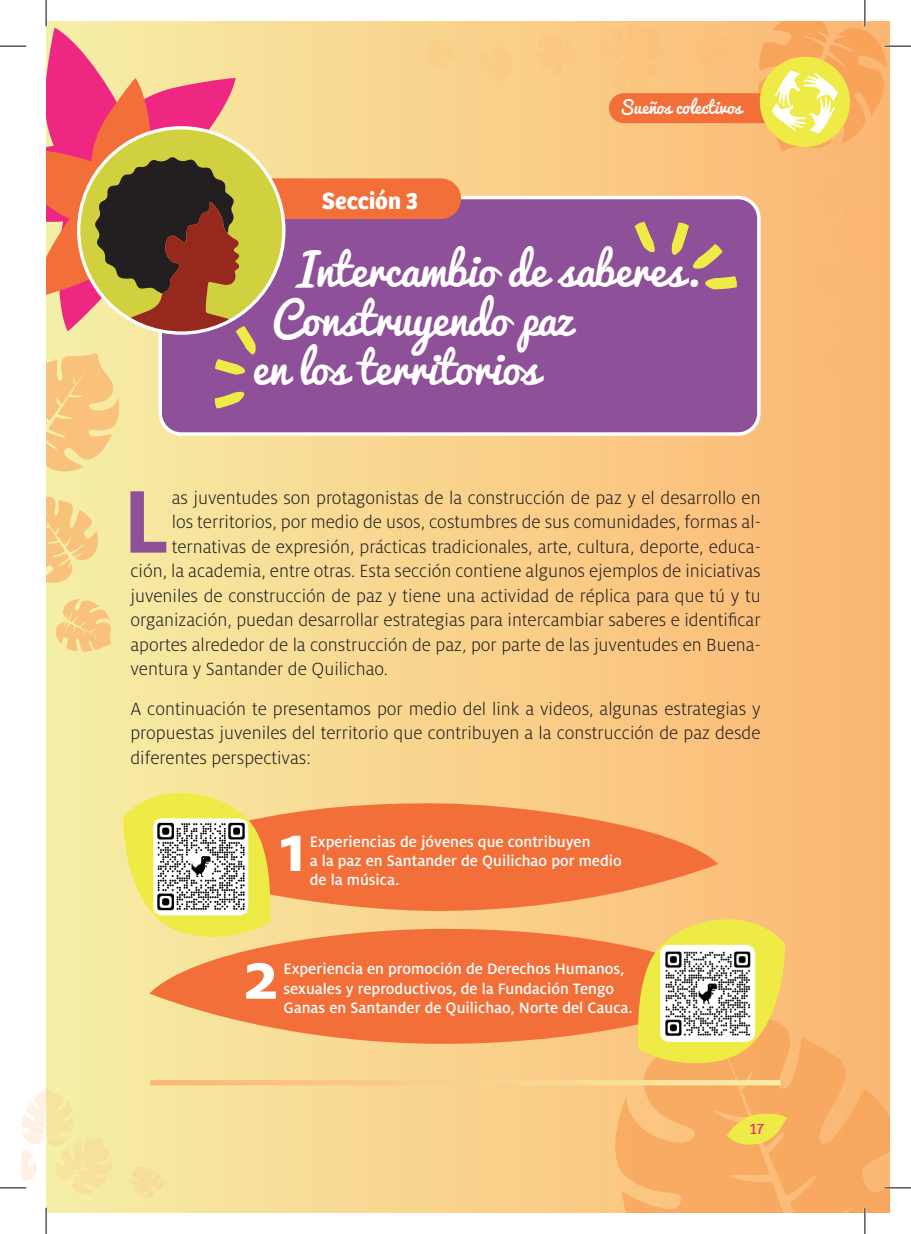
<style>
.page{position:relative;width:911px;height:1234px;background:#fff}
.page>*{position:absolute;margin:0;border:0;box-sizing:border-box;transform-origin:0 0}
.t1{font:700 98.17px "Milo OT";color:#8e5098}
.t2{font:700 71.75px "Milo OT";color:#fff}
.t3{font:43.75px "Pacifico";letter-spacing:-.01em;color:#fff}
.t4{font:700 23.97px "Bree";color:#fff}
.t5{font:300 19.6px/24.5px "Milo OT";color:#231f20;text-align:justify}
.t6{font:17.5px "Pacifico";color:#fff}
.t7{font:500 16.62px/19.2px "Milo OT";color:#fff}
.t8{font:15.75px "Bree";color:#ee2882}
</style>
<div class="page">
<div style="left:46px;top:21px;width:843px;height:1191px;background:linear-gradient(to right,#f6efa7,#fcb672)"></div>
<div style="left:160px;top:197px;width:599px;height:237px;background:#8e5098;border-radius:21px"></div>
<div style="left:158px;top:196px;width:602px;height:240px;border:4px solid #fff;border-radius:21px"></div>
<div style="left:253px;top:178px;width:188px;height:41px;background:#f26f39"></div>
<div style="left:79px;top:128px;width:205px;height:205px;background:#d1d13f;border-radius:50%"></div>
<svg style="left:46px;top:494px;width:54px;height:94px;background:#f7d68f"></svg>
<svg style="left:54px;top:598px;width:59px;height:55px;background:#f7d38c"></svg>
<svg style="left:601px;top:997px;width:288px;height:215px;background:#f8b16a"></svg>
<svg style="left:271px;top:802px;width:447px;height:109px;background:#f3834a"></svg>
<svg style="left:123px;top:778px;width:148px;height:167px;background:#f2e36b"></svg>
<div style="left:153px;top:818px;width:95px;height:97px;background:#fff;border-radius:9px"></div>
<img style="left:157px;top:822px;width:88px;height:89px">
<svg style="left:149px;top:927px;width:488px;height:117px;background:#f3894e"></svg>
<svg style="left:637px;top:904px;width:148px;height:167px;background:#f4d05c"></svg>
<div style="left:660px;top:944px;width:95px;height:97px;background:#fff;border-radius:9px"></div>
<img style="left:665px;top:949px;width:89px;height:89px">
<svg style="left:671px;top:222px;width:51px;height:47px"></svg>
<svg style="left:705px;top:276px;width:32px;height:13px"></svg>
<svg style="left:634px;top:222px;width:21px;height:30px"></svg>
<svg style="left:130px;top:1165px;width:34px;height:34px"></svg>
<div style="left:596px;top:23px;width:69px;height:70px;background:#fac57f"></div>
<div style="left:534px;top:33px;width:42px;height:43px;background:#fac984"></div>
<div style="left:805px;top:175px;width:84px;height:127px;background:#fbb875"></div>
<svg style="left:478px;top:44px;width:35px;height:38px"></svg>
<svg style="left:697px;top:29px;width:33px;height:36px"></svg>
<svg style="left:426px;top:39px;width:30px;height:31px"></svg>
<div style="left:827px;top:310px;width:38px;height:81px;background:#fab875"></div>
<svg style="left:727px;top:1112px;width:60px;height:36px;background:#f3d154"></svg>
<div style="left:624px;top:93px;width:170px;height:30px;background:#f26f39"></div>
<svg style="left:150px;top:1079px;width:630px;height:6px;background:#f8d18b"></svg>
<hr style="left:884px;top:1186px;width:27px;height:2px;background:#fff">
<hr style="left:864px;top:1207px;width:2px;height:26px;background:#fff">
<svg style="left:0;top:46px;width:26px;height:1px"></svg>
<svg style="left:0;top:1087px;width:113px;height:110px"></svg>
<svg style="left:884px;top:1187px;width:27px;height:1px"></svg>
<svg style="left:46px;top:0;width:210px;height:478px"></svg>
<svg style="left:46px;top:1207px;width:1px;height:26px"></svg>
<svg style="left:754px;top:0;width:157px;height:165px"></svg>
<svg style="left:864px;top:1207px;width:1px;height:26px"></svg>
<p class="t4" style="left:322px;top:182px;width:97px">Sección 3</p>
<p class="t6" style="left:619px;top:98px;width:124px">Sueños colectivos</p>
<h3 class="t3" style="left:297px;top:246px;width:404px">Intercambio de saberes.</h3>
<h3 class="t3" style="left:272px;top:295px;width:301px">Construyendo paz</h3>
<h3 class="t3" style="left:252px;top:344px;width:288px">en los territorios</h3>
<h1 class="t1" style="left:123px;top:466px;width:49px">L</h1>
<p class="t5" style="left:172px;top:485px;width:590px">as juventudes son protagonistas de la construcción de paz y el desarrollo en</p>
<p class="t5" style="left:172px;top:510px;width:590px">los territorios, por medio de usos, costumbres de sus comunidades, formas al-</p>
<p class="t5" style="left:172px;top:534px;width:590px">ternativas de expresión, prácticas tradicionales, arte, cultura, deporte, educa-</p>
<p class="t5" style="left:130px;top:559px;width:631px">ción, la academia, entre otras. Esta sección contiene algunos ejemplos de iniciativas</p>
<p class="t5" style="left:130px;top:583px;width:632px">juveniles de construcción de paz y tiene una actividad de réplica para que tú y tu</p>
<p class="t5" style="left:130px;top:608px;width:631px">organización, puedan desarrollar estrategias para intercambiar saberes e identificar</p>
<p class="t5" style="left:130px;top:632px;width:632px">aportes alrededor de la construcción de paz, por parte de las juventudes en Buena-</p>
<p class="t5" style="left:130px;top:657px;width:259px">ventura y Santander de Quilichao.</p>
<p class="t5" style="left:130px;top:696px;width:632px">A continuación te presentamos por medio del link a videos, algunas estrategias y propuestas juveniles del territorio que contribuyen a la construcción de paz desde diferentes perspectivas:</p>
<h2 class="t2" style="left:279px;top:807px;width:28px">1</h2>
<p class="t7" style="left:310px;top:831px;width:314px">Experiencias de jóvenes que contribuyen<br>a la paz en Santander de Quilichao por medio de la música.</p>
<h2 class="t2" style="left:244px;top:935px;width:36px">2</h2>
<p class="t7" style="left:283px;top:959px;width:342px">Experiencia en promoción de Derechos Humanos, sexuales y reproductivos, de la Fundación Tengo</p>
<p class="t7" style="left:283px;top:997px;width:351px">Ganas en Santander de Quilichao, Norte del Cauca.</p>
<p class="t8" style="left:750px;top:1116px;width:16px">17</p>
</div>
